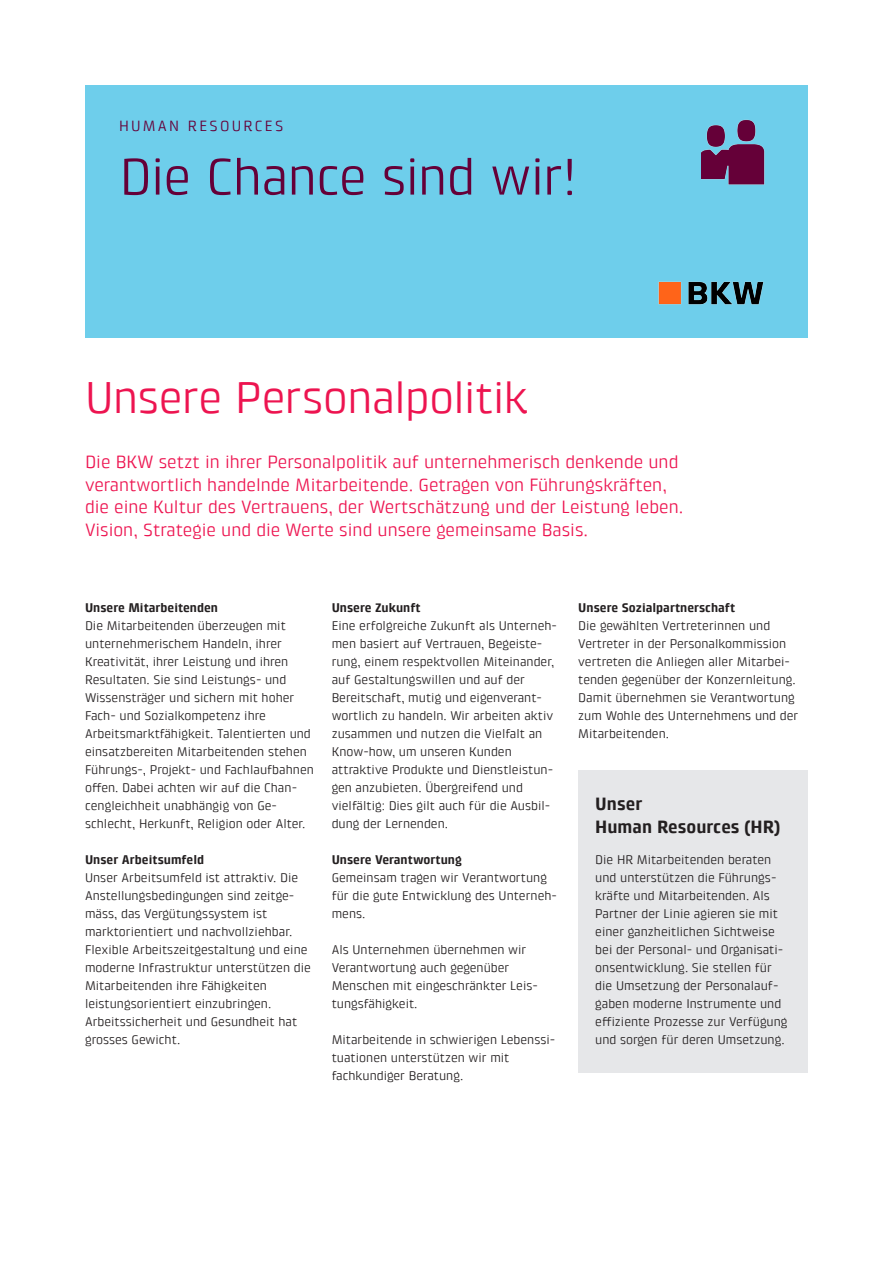
<style>
.page{position:relative;width:893px;height:1263px;background:#fff}
.page>*{position:absolute;margin:0;border:0;box-sizing:border-box;transform-origin:0 0}
.t1{font:52.5px "Klint Pro";letter-spacing:-.015em;color:#650038}
.t2{font:45px "Klint Pro";letter-spacing:-.015em;color:#ed1450}
.t3{font:18px/22.5px "Klint Pro";color:#ed1450}
.t4{font:700 18px/22.5px "Klint Pro";color:#231f20}
.t5{font:15px "Klint Pro";letter-spacing:.15em;color:#650038}
.t6{font:12.75px/18px "Klint Pro";color:#231f20}
.t7{font:700 12.75px "Klint Pro";color:#231f20}
</style>
<div class="page">
<div style="left:85px;top:85px;width:723px;height:253px;background:#6eceeb"></div>
<img style="left:658px;top:281px;width:106px;height:24px">
<img style="left:702px;top:119px;width:63px;height:66px">
<div style="left:578px;top:770px;width:230px;height:303px;background:#e6e7e9"></div>
<p class="t5" style="left:119px;top:117px;width:166px">HUMAN RESOURCES</p>
<h1 class="t1" style="left:119px;top:147px;width:459px">Die Chance sind wir!</h1>
<h2 class="t2" style="left:85px;top:372px;width:445px">Unsere Personalpolitik</h2>
<p class="t3" style="left:85px;top:451px;width:600px">Die BKW setzt in ihrer Personalpolitik auf unternehmerisch denkende und verantwortlich handelnde Mitarbeitende. Getragen von Führungskräften, die eine Kultur des Vertrauens, der Wertschätzung und der Leistung leben.<br>Vision, Strategie und die Werte sind unsere gemeinsame Basis.</p>
<p class="t7" style="left:85px;top:600px;width:135px">Unsere Mitarbeitenden</p>
<p class="t6" style="left:85px;top:617px;width:230px">Die Mitarbeitenden überzeugen mit unternehmerischem Handeln, ihrer Kreativität, ihrer Leistung und ihren Resultaten. Sie sind Leistungs- und Wissensträger und sichern mit hoher Fach- und Sozialkompetenz ihre Arbeitsmarktfähigkeit. Talentierten und einsatzbereiten Mitarbeitenden stehen Führungs-, Projekt- und Fachlaufbahnen offen. Dabei achten wir auf die Chan&shy;cengleichheit unabhängig von Ge&shy;schlecht, Herkunft, Religion oder Alter.</p>
<p class="t7" style="left:85px;top:852px;width:121px">Unser Arbeitsumfeld</p>
<p class="t6" style="left:85px;top:869px;width:227px">Unser Arbeitsumfeld ist attraktiv. Die Anstellungsbedingungen sind zeitge&shy;mäss, das Vergütungssystem ist marktorientiert und nachvollziehbar.<br>Flexible Arbeitszeitgestaltung und eine moderne Infrastruktur unterstützen die Mitarbeitenden ihre Fähigkeiten leistungsorientiert einzubringen.<br>Arbeitssicherheit und Gesundheit hat grosses Gewicht.</p>
<p class="t7" style="left:332px;top:600px;width:91px">Unsere Zukunft</p>
<p class="t6" style="left:332px;top:617px;width:227px">Eine erfolgreiche Zukunft als Unterneh&shy;men basiert auf Vertrauen, Begeiste&shy;rung, einem respektvollen Miteinander, auf Gestaltungswillen und auf der Bereitschaft, mutig und eigenverant&shy;wortlich zu handeln. Wir arbeiten aktiv zusammen und nutzen die Vielfalt an Know-how, um unseren Kunden attraktive Produkte und Dienstleistun&shy;gen anzubieten. Übergreifend und vielfältig: Dies gilt auch für die Ausbil&shy;dung der Lernenden.</p>
<p class="t7" style="left:332px;top:852px;width:132px">Unsere Verantwortung</p>
<p class="t6" style="left:332px;top:869px;width:227px">Gemeinsam tragen wir Verantwortung für die gute Entwicklung des Unterneh&shy;mens.</p>
<p class="t6" style="left:332px;top:941px;width:208px">Als Unternehmen übernehmen wir<br>Verantwortung auch gegenüber<br>Menschen mit eingeschränkter Leis&shy;tungsfähigkeit.</p>
<p class="t6" style="left:332px;top:1031px;width:225px">Mitarbeitende in schwierigen Lebenssi&shy;tuationen unterstützen wir mit fachkundiger Beratung.</p>
<p class="t7" style="left:578px;top:600px;width:158px">Unsere Sozialpartnerschaft</p>
<p class="t6" style="left:578px;top:617px;width:222px">Die gewählten Vertreterinnen und Vertreter in der Personalkommission vertreten die Anliegen aller Mitarbei&shy;tenden gegenüber der Konzernleitung.<br>Damit übernehmen sie Verantwortung zum Wohle des Unternehmens und der Mitarbeitenden.</p>
<h3 class="t4" style="left:595px;top:793px;width:186px">Unser<br>Human Resources (HR)</h3>
<p class="t6" style="left:595px;top:851px;width:194px">Die HR Mitarbeitenden beraten und unterstützen die Führungs&shy;kräfte und Mitarbeitenden. Als<br>Partner der Linie agieren sie mit einer ganzheitlichen Sichtweise bei der Personal- und Organisati&shy;onsentwicklung. Sie stellen für die Umsetzung der Personalauf&shy;gaben moderne Instrumente und effiziente Prozesse zur Verfügung und sorgen für deren Umsetzung.</p>
</div>
